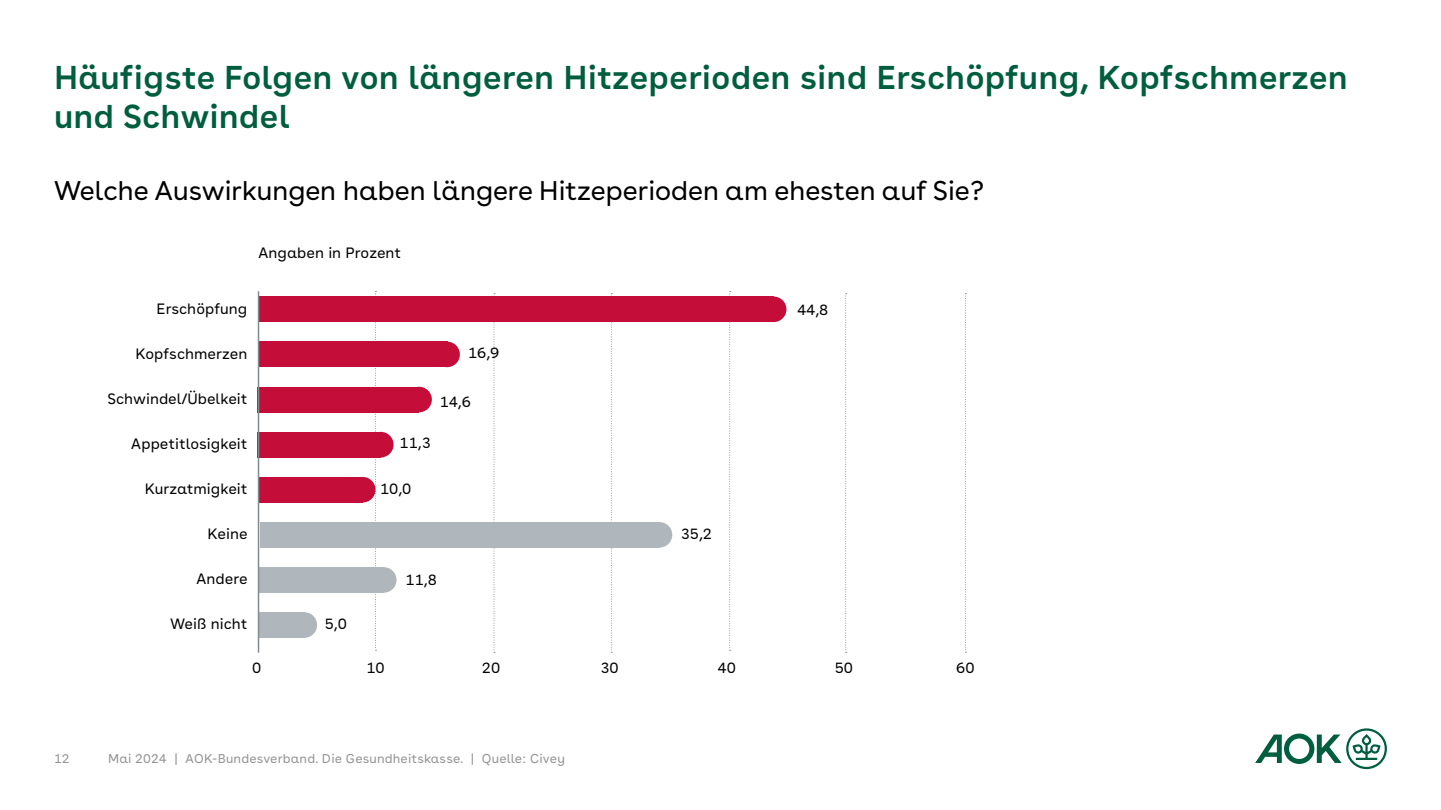
<style>
.page{position:relative;width:1441px;height:810px;background:#fff}
.page>*{position:absolute;margin:0;border:0;box-sizing:border-box;transform-origin:0 0}
.t1{font:600 33px/39.6px "AOK Buenos Aires Text";color:#005e3f}
.t2{font:27px "AOK Buenos Aires";color:#000}
.t3{font:15px "AOK Buenos Aires Text";color:#000}
.t4{font:12.75px "AOK Buenos Aires Text";letter-spacing:.01em;color:#939393}
</style>
<div class="page">
<svg style="left:1255px;top:728px;width:131px;height:41px"></svg>
<svg style="left:845px;top:293px;width:1px;height:360px"></svg>
<svg style="left:375px;top:291px;width:1px;height:360px"></svg>
<svg style="left:729px;top:291px;width:1px;height:360px"></svg>
<svg style="left:493px;top:293px;width:2px;height:360px"></svg>
<svg style="left:611px;top:293px;width:1px;height:360px"></svg>
<svg style="left:965px;top:293px;width:1px;height:360px"></svg>
<div style="left:259px;top:297px;width:514px;height:25px;background:#c40d38"></div>
<div style="left:760px;top:297px;width:26px;height:25px;background:#c40d38;border-radius:50%"></div>
<div style="left:259px;top:342px;width:189px;height:25px;background:#c40d38"></div>
<div style="left:434px;top:342px;width:26px;height:25px;background:#c40d38;border-radius:50%"></div>
<div style="left:258px;top:387px;width:161px;height:25px;background:#c40d38"></div>
<div style="left:406px;top:387px;width:26px;height:25px;background:#c40d38;border-radius:50%"></div>
<div style="left:258px;top:432px;width:123px;height:25px;background:#c40d38"></div>
<div style="left:368px;top:432px;width:25px;height:25px;background:#c40d38;border-radius:50%"></div>
<div style="left:259px;top:477px;width:103px;height:25px;background:#c40d38"></div>
<div style="left:350px;top:477px;width:25px;height:25px;background:#c40d38;border-radius:50%"></div>
<div style="left:259px;top:522px;width:400px;height:26px;background:#afb6bc"></div>
<div style="left:646px;top:522px;width:26px;height:26px;background:#afb6bc;border-radius:50%"></div>
<div style="left:259px;top:567px;width:125px;height:26px;background:#afb6bc"></div>
<div style="left:371px;top:567px;width:25px;height:26px;background:#afb6bc;border-radius:50%"></div>
<div style="left:258px;top:612px;width:46px;height:26px;background:#afb6bc"></div>
<div style="left:291px;top:612px;width:26px;height:26px;background:#afb6bc;border-radius:50%"></div>
<hr style="left:258px;top:291px;width:1px;height:362px;background:#828b91">
<h1 class="t1" style="left:54px;top:54px;width:1295px">Häufigste Folgen von längeren Hitzeperioden sind Erschöpfung, Kopfschmerzen und Schwindel</h1>
<h2 class="t2" style="left:54px;top:169px;width:931px">Welche Auswirkungen haben längere Hitzeperioden am ehesten auf Sie?</h2>
<p class="t3" style="left:258px;top:241px;width:145px">Angaben in Prozent</p>
<p class="t3" style="left:157px;top:297px;width:92px">Erschöpfung</p>
<p class="t3" style="left:135px;top:342px;width:114px">Kopfschmerzen</p>
<p class="t3" style="left:107px;top:387px;width:142px">Schwindel/Übelkeit</p>
<p class="t3" style="left:131px;top:432px;width:118px">Appetitlosigkeit</p>
<p class="t3" style="left:145px;top:477px;width:104px">Kurzatmigkeit</p>
<p class="t3" style="left:207px;top:522px;width:42px">Keine</p>
<p class="t3" style="left:196px;top:567px;width:53px">Andere</p>
<p class="t3" style="left:170px;top:612px;width:79px">Weiß nicht</p>
<p class="t3" style="left:325px;top:612px;width:24px">5,0</p>
<p class="t3" style="left:468px;top:340px;width:33px">16,9</p>
<p class="t3" style="left:439px;top:389px;width:33px">14,6</p>
<p class="t3" style="left:399px;top:431px;width:33px">11,3</p>
<p class="t3" style="left:380px;top:477px;width:33px">10,0</p>
<p class="t3" style="left:405px;top:568px;width:33px">11,8</p>
<p class="t3" style="left:680px;top:521px;width:33px">35,2</p>
<p class="t3" style="left:797px;top:298px;width:33px">44,8</p>
<p class="t3" style="left:252px;top:655px;width:11px">0</p>
<p class="t3" style="left:366px;top:655px;width:20px">10</p>
<p class="t3" style="left:482px;top:655px;width:20px">20</p>
<p class="t3" style="left:600px;top:655px;width:20px">30</p>
<p class="t3" style="left:717px;top:655px;width:20px">40</p>
<p class="t3" style="left:834px;top:655px;width:20px">50</p>
<p class="t3" style="left:956px;top:655px;width:20px">60</p>
<p class="t4" style="left:54px;top:748px;width:17px">12</p>
<p class="t4" style="left:108px;top:748px;width:458px">Mai 2024 | AOK-Bundesverband. Die Gesundheitskasse. | Quelle: Civey</p>
</div>
